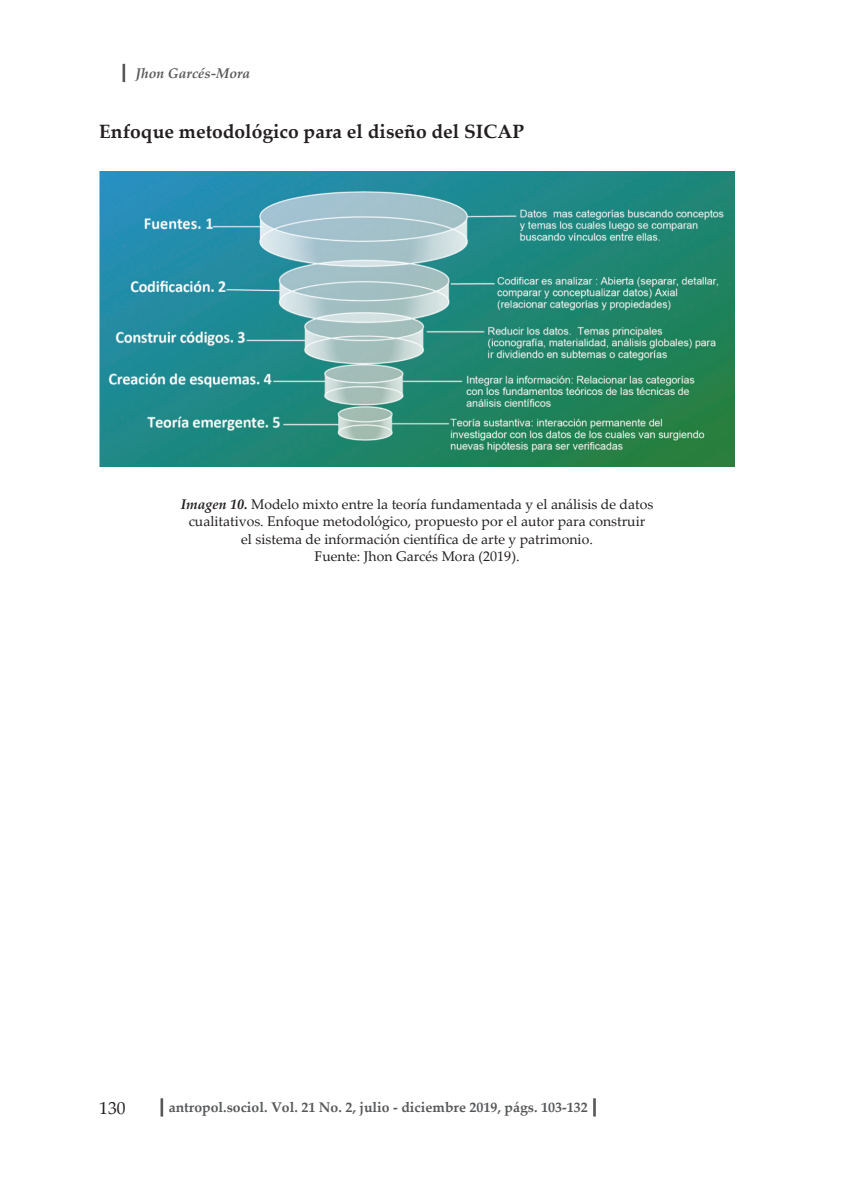
<style>
.page{position:relative;width:844px;height:1191px;background:#fff}
.page>*{position:absolute;margin:0;border:0;box-sizing:border-box;transform-origin:0 0}
.t1{font:700 19.25px "Palatino Linotype";color:#231f20}
.t2{font:17.5px "Palatino Linotype";color:#231f20}
.t3{font:14px/17.5px "Palatino Linotype";color:#231f20;text-align:center}
.t4{font:700 14px "Palatino Linotype";color:#57585a}
.t5{font:italic 700 14px "Palatino Linotype";color:#57585a}
.s1{font-weight:700;font-style:italic}
</style>
<div class="page">
<hr style="left:122px;top:64px;width:3px;height:18px;background:#57585a">
<hr style="left:160px;top:1098px;width:3px;height:18px;background:#57585a">
<svg style="left:593px;top:1098px;width:2px;height:18px"></svg>
<img style="left:99px;top:171px;width:635px;height:295px">
<p class="t5" style="left:135px;top:64px;width:116px">Jhon Garcés-Mora</p>
<h1 class="t1" style="left:99px;top:118px;width:426px">Enfoque metodológico para el diseño del SICAP</h1>
<p class="t3" style="left:181px;top:494px;width:474px"><span class="s1">Imagen 10.</span> Modelo mixto entre la teoría fundamentada y el análisis de datos cualitativos. Enfoque metodológico, propuesto por el autor para construir<br>el sistema de información científica de arte y patrimonio.<br>Fuente: Jhon Garcés Mora (2019).</p>
<p class="t2" style="left:99px;top:1095px;width:28px">130</p>
<p class="t4" style="left:169px;top:1097px;width:420px">antropol.sociol. Vol. 21 No. 2, julio - diciembre 2019, págs. 103-132</p>
</div>
